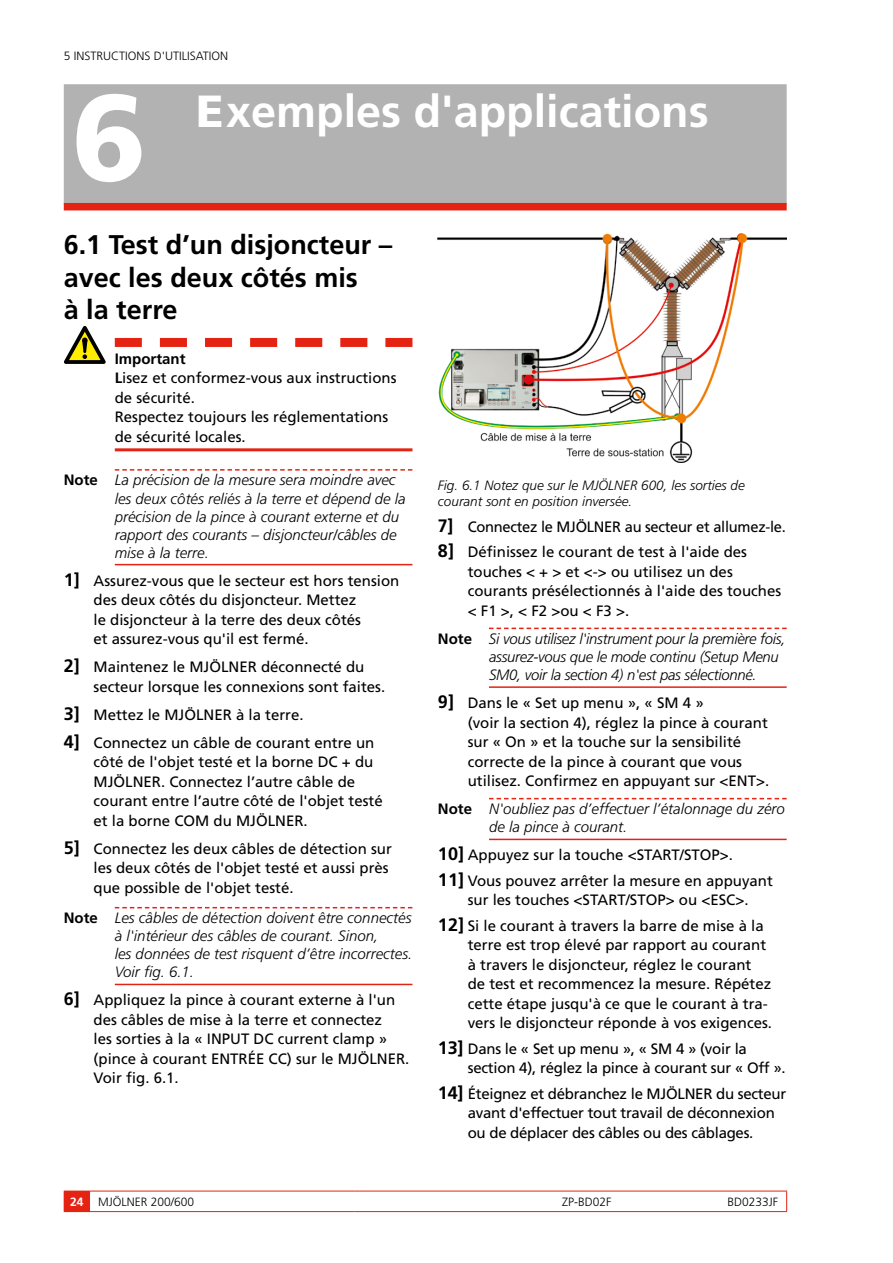
<style>
.page{position:relative;width:893px;height:1263px;background:#fff}
.page>*{position:absolute;margin:0;border:0;box-sizing:border-box;transform-origin:0 0}
.t1{font:900 122.4px "Frutiger LT Std";color:#fff}
.t2{font:700 45px "Frutiger LT Std";color:#fff}
.t3{font:700 27px/32.4px "Frutiger LT Std";color:#000}
.t4{font:15px/19.5px "Frutiger LT Std";color:#000}
.t5{font:italic 300 15px/18px "Frutiger LT Std";color:#000}
.t6{font:15px/19.5px "Frutiger LT Std";letter-spacing:-.02em;color:#000}
.t7{font:italic 300 15px/18px "Frutiger LT Std";letter-spacing:-.02em;color:#000}
.t8{font:italic 300 13.5px/16.2px "Frutiger LT Std";color:#000}
.t9{font:300 12px "Frutiger LT Std";color:#000}
.s1{font-weight:900}
.s2{font-weight:700}
.s3{font-weight:700;font-style:normal}
.s4{font-weight:700;font-size:18px}
.s5{font-weight:700;color:#fff}
</style>
<div class="page">
<svg style="left:64px;top:1191px;width:26px;height:21px"></svg>
<hr style="left:90px;top:1191px;width:265px;height:1px;background:#e42313">
<hr style="left:90px;top:1211px;width:265px;height:1px;background:#e42313">
<hr style="left:355px;top:1191px;width:265px;height:1px;background:#e42313">
<hr style="left:355px;top:1211px;width:265px;height:1px;background:#e42313">
<hr style="left:620px;top:1191px;width:167px;height:1px;background:#e42313">
<svg style="left:786px;top:1191px;width:1px;height:20px"></svg>
<hr style="left:620px;top:1211px;width:167px;height:1px;background:#e42313">
<div style="left:64px;top:84px;width:723px;height:120px;background:#b3b2b2"></div>
<div style="left:64px;top:203px;width:723px;height:7px;background:#e42313"></div>
<svg style="left:115px;top:338px;width:297px;height:9px"></svg>
<hr style="left:115px;top:448px;width:297px;height:3px;background:#e42313">
<svg style="left:115px;top:469px;width:297px;height:2px"></svg>
<hr style="left:115px;top:564px;width:297px;height:1px;background:#e42313">
<svg style="left:115px;top:907px;width:297px;height:1px"></svg>
<hr style="left:115px;top:984px;width:297px;height:1px;background:#e42313">
<svg style="left:64px;top:326px;width:42px;height:38px"></svg>
<svg style="left:489px;top:628px;width:298px;height:1px"></svg>
<hr style="left:489px;top:686px;width:298px;height:2px;background:#e42313">
<svg style="left:489px;top:798px;width:298px;height:1px"></svg>
<hr style="left:489px;top:839px;width:298px;height:1px;background:#e42313">
<img style="left:438px;top:234px;width:349px;height:228px">
<p class="t9" style="left:64px;top:49px;width:20px">5 INSTRUCTI</p>
<p class="t9" style="left:128px;top:49px;width:44px">ONS D'UTILISATI</p>
<p class="t9" style="left:212px;top:49px;width:16px">ON</p>
<h1 class="t1" style="left:72px;top:64px;width:76px">6</h1>
<h2 class="t2" style="left:196px;top:85px;width:514px"><span class="s1">E</span>xemples d'applications</h2>
<h3 class="t3" style="left:64px;top:229px;width:330px">6.1 Test d’un disjoncteur – avec les deux côtés mis<br>à la terre</h3>
<p class="t4" style="left:115px;top:349px;width:283px"><span class="s2">Important<br>L</span>isez et conformez-vous aux instructions de sécurité.<br>Respectez toujours les réglementations de sécurité locales.</p>
<p class="t5" style="left:115px;top:471px;width:292px;text-indent:-51px"><span class="s3">Note</span> La précision de la mesure sera moindre avec les deux côtés reliés à la terre et dépend de la précision de la pince à courant externe et du rapport des courants – disjoncteur/câbles de mise à la terre.</p>
<p class="t4" style="left:94px;top:571px;width:307px;text-indent:-30px"><span class="s4">1]</span> Assurez-vous que le secteur est hors tension des deux côtés du disjoncteur. Mettez<br>le disjoncteur à la terre des deux côtés<br>et assurez-vous qu'il est fermé.</p>
<p class="t4" style="left:94px;top:657px;width:293px;text-indent:-30px"><span class="s4">2]</span> Maintenez le MJÖLNER déconnecté du secteur lorsque les connexions sont faites.</p>
<p class="t4" style="left:64px;top:700px;width:312px;line-height:28px"><span class="s4">3]</span> Mettez le MJÖLNER à la terre.<br><span class="s4">4]</span> Connectez un câble de courant entre un</p>
<p class="t4" style="left:94px;top:752px;width:291px">côté de l'objet testé et la borne DC + du MJÖLNER. Connectez l’autre câble de courant entre l’autre côté de l'objet testé et la borne COM du MJÖLNER.</p>
<p class="t4" style="left:94px;top:839px;width:300px;text-indent:-30px"><span class="s4">5]</span> Connectez les deux câbles de détection sur les deux côtés de l'objet testé et aussi près que possible de l'objet testé.</p>
<p class="t5" style="left:115px;top:909px;width:299px;text-indent:-51px"><span class="s3">Note</span> Les câbles de détection doivent être connectés à l'intérieur des câbles de courant. Sinon,<br>les données de test risquent d’être incorrectes.<br>Voir fig. 6.1.</p>
<p class="t4" style="left:94px;top:990px;width:317px;text-indent:-30px"><span class="s4">6]</span> Appliquez la pince à courant externe à l'un des câbles de mise à la terre et connectez<br>les sorties à la « INPUT DC current clamp » (pince à courant ENTRÉE CC) sur le MJÖLNER.<br>Voir fig. 6.1.</p>
<p class="t8" style="left:438px;top:477px;width:308px">Fig. 6.1 Notez que sur le MJÖLNER 600, les sorties de courant sont en position inversée.</p>
<p class="t6" style="left:438px;top:514px;width:349px;line-height:25.5px"><span class="s4">7]</span> Connectez le MJÖLNER au secteur et allumez-le.<br><span class="s4">8]</span> Définissez le courant de test à l'aide des</p>
<p class="t4" style="left:468px;top:562px;width:315px">touches &lt; + &gt; et &lt;-&gt; ou utilisez un des courants présélectionnés à l'aide des touches &lt; F1 &gt;, &lt; F2 &gt;ou &lt; F3 &gt;.</p>
<p class="t7" style="left:489px;top:630px;width:298px;text-indent:-51px"><span class="s3">Note</span> Si vous utilisez l'instrument pour la première fois, assurez-vous que le mode continu (Setup Menu<br>SM0, voir la section 4) n'est pas sélectionné.</p>
<p class="t4" style="left:468px;top:693px;width:303px;text-indent:-30px"><span class="s4">9]</span> Dans le « Set up menu », « SM 4 »<br>(voir la section 4), réglez la pince à courant sur « On » et la touche sur la sensibilité correcte de la pince à courant que vous utilisez. Confirmez en appuyant sur &lt;ENT&gt;.</p>
<p class="t5" style="left:489px;top:800px;width:297px;text-indent:-51px"><span class="s3">Note</span> N'oubliez pas d’effectuer l’étalonnage du zéro de la pince à courant.</p>
<p class="t4" style="left:438px;top:842px;width:336px;line-height:25.5px"><span class="s4">10]</span> Appuyez sur la touche &lt;START/STOP&gt;.<br><span class="s4">11]</span> Vous pouvez arrêter la mesure en appuyant</p>
<p class="t4" style="left:438px;top:887px;width:327px;line-height:25.5px;text-indent:30px">sur les touches &lt;START/STOP&gt; ou &lt;ESC&gt;.<br><span class="s4">12]</span> Si le courant à travers la barre de mise à la</p>
<p class="t4" style="left:468px;top:935px;width:306px">terre est trop élevé par rapport au courant à travers le disjoncteur, réglez le courant de test et recommencez la mesure. Répétez cette étape jusqu'à ce que le courant à tra&shy;vers le disjoncteur réponde à vos exigences.</p>
<p class="t4" style="left:468px;top:1039px;width:319px;text-indent:-30px"><span class="s4">13]</span> Dans le « Set up menu », « SM 4 » (voir la section 4), réglez la pince à courant sur « Off ».</p>
<p class="t6" style="left:468px;top:1084px;width:320px;text-indent:-30px"><span class="s4">14]</span> Éteignez et débranchez le MJÖLNER du secteur avant d'effectuer tout travail de déconnexion ou de déplacer des câbles ou des câblages.</p>
<p class="t9" style="left:70px;top:1195px;width:125px"><span class="s5">24</span> MJÖLNER 200/600</p>
<p class="t9" style="left:562px;top:1195px;width:51px">ZP-BD02F</p>
<p class="t9" style="left:727px;top:1195px;width:52px">BD0233JF</p>
</div>
